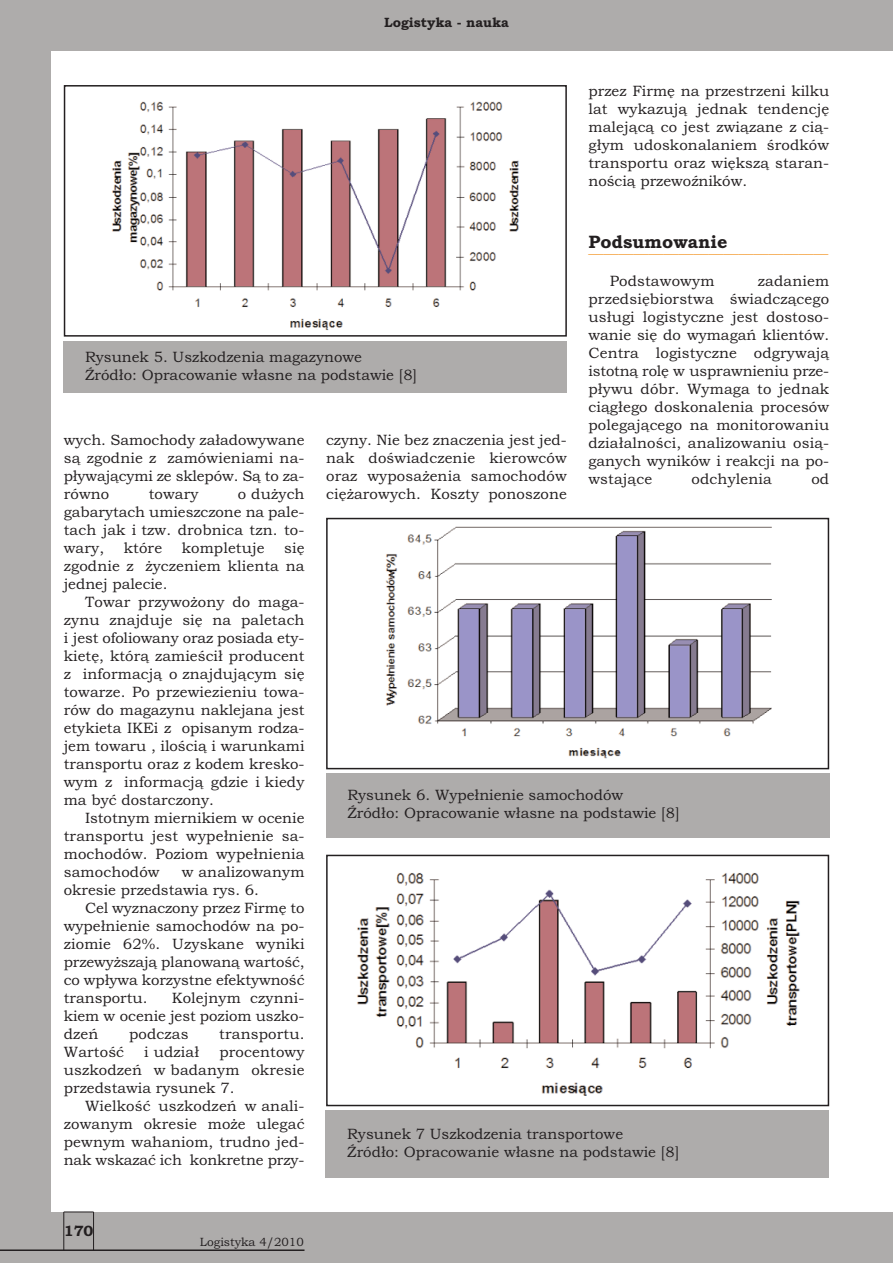
<style>
.page{position:relative;width:893px;height:1263px;background:#aeacab}
.page>*{position:absolute;margin:0;border:0;box-sizing:border-box;transform-origin:0 0}
.t1{font:15px/18px "Bookman Old Style";color:#231f20;text-align:justify}
.t2{font:15px "Bookman Old Style";color:#f49f39}
.t3{font:700 15px "Bookman Old Style";color:#231f20}
.t4{font:700 13.5px "Bookman Old Style";color:#231f20}
.t5{font:12px "Bookman Old Style";color:#231f20}
</style>
<div class="page">
<div style="left:51px;top:51px;width:842px;height:1161px;background:#fff"></div>
<hr style="left:0;top:1249px;width:304px;height:2px;background:#231f20">
<hr style="left:93px;top:1212px;width:1px;height:38px;background:#231f20">
<hr style="left:64px;top:1212px;width:1px;height:38px;background:#231f20">
<hr style="left:64px;top:1212px;width:30px;height:1px;background:#231f20">
<img style="left:112px;top:101px;width:407px;height:230px">
<div style="left:64px;top:85px;width:503px;height:252px;border:2px solid #231f20"></div>
<div style="left:64px;top:341px;width:503px;height:52px;background:#aeacab"></div>
<img style="left:385px;top:526px;width:387px;height:233px">
<div style="left:326px;top:518px;width:503px;height:251px;border:2px solid #231f20"></div>
<img style="left:356px;top:873px;width:444px;height:223px">
<div style="left:326px;top:855px;width:503px;height:251px;border:2px solid #231f20"></div>
<div style="left:326px;top:773px;width:503px;height:65px;background:#aeacab"></div>
<div style="left:326px;top:1110px;width:503px;height:68px;background:#aeacab"></div>
<p class="t4" style="left:384px;top:14px;width:126px">Logistyka - nauka</p>
<p class="t1" style="left:588px;top:82px;width:242px">przez Firmę na przestrzeni kilku lat wykazują jednak tendencję malejącą co jest związane z cią&shy;głym udoskonalaniem środków transportu oraz większą staran&shy;nością przewoźników.</p>
<p class="t2" style="left:588px;top:239px;width:242px"><sup>P</sup>__<sup>o</sup>__<sup>d</sup>_<sup>s</sup>_<sup>u</sup>__<sup>m</sup>__<sup>o</sup>__<sup>w</sup>__<sup>a</sup>_<sup>n</sup>__<sup>i</sup>_<sup>e</sup>______________</p>
<p class="t1" style="left:610px;top:272px;width:106px">Podstawowym</p>
<p class="t1" style="left:588px;top:272px;width:242px;text-indent:169px">zadaniem przedsiębiorstwa świadczącego usługi logistyczne jest dostoso&shy;wanie się do wymagań klientów.<br>Centra logistyczne odgrywają istotną rolę w usprawnieniu prze&shy;pływu dóbr. Wymaga to jednak ciągłego doskonalenia procesów polegającego na monitorowaniu działalności, analizowaniu osią&shy;ganych wyników i reakcji na po&shy;wstające</p>
<p class="t1" style="left:85px;top:347px;width:334px">Rysunek 5. Uszkodzenia magazynowe<br>Źródło: Opracowanie własne na podstawie [8]</p>
<p class="t1" style="left:64px;top:431px;width:242px">wych. Samochody załadowywane są zgodnie z zamówieniami na&shy;pływającymi ze sklepów. Są to za&shy;równo</p>
<p class="t1" style="left:326px;top:431px;width:242px">czyny. Nie bez znaczenia jest jed&shy;nak doświadczenie kierowców oraz wyposażenia samochodów ciężarowych. Koszty ponoszone</p>
<p class="t1" style="left:692px;top:470px;width:82px">odchylenia</p>
<p class="t1" style="left:811px;top:470px;width:19px">od</p>
<p class="t1" style="left:64px;top:485px;width:242px;text-indent:174px">o dużych gabarytach umieszczone na pale&shy;tach jak i tzw. drobnica tzn. to&shy;wary,</p>
<p class="t1" style="left:149px;top:485px;width:51px">towary</p>
<p class="t1" style="left:124px;top:539px;width:40px">które</p>
<p class="t1" style="left:182px;top:539px;width:84px">kompletuje</p>
<p class="t1" style="left:64px;top:539px;width:242px;text-indent:220px">się zgodnie z życzeniem klienta na jednej palecie.</p>
<p class="t1" style="left:64px;top:593px;width:242px;text-indent:21px">Towar przywożony do maga&shy;zynu znajduje się na paletach i jest ofoliowany oraz posiada ety&shy;kietę, którą zamieścił producent z informacją o znajdującym się towarze. Po przewiezieniu towa&shy;rów do magazynu naklejana jest etykieta IKEi z opisanym rodza&shy;jem towaru , ilością i warunkami transportu oraz z kodem kresko&shy;wym z informacją gdzie i kiedy ma być dostarczony.</p>
<p class="t1" style="left:64px;top:809px;width:242px;text-indent:21px">Istotnym miernikiem w ocenie transportu jest wypełnienie sa&shy;mochodów. Poziom wypełnienia samochodów</p>
<p class="t1" style="left:347px;top:786px;width:334px">Rysunek 6. Wypełnienie samochodów<br>Źródło: Opracowanie własne na podstawie [8]</p>
<p class="t1" style="left:64px;top:863px;width:242px;text-indent:118px">w analizowanym okresie przedstawia rys. 6.</p>
<p class="t1" style="left:64px;top:899px;width:242px;text-indent:21px">Cel wyznaczony przez Firmę to wypełnienie samochodów na po&shy;ziomie 62%. Uzyskane wyniki przewyższają planowaną wartość, co wpływa korzystne efektywność transportu.</p>
<p class="t1" style="left:64px;top:989px;width:242px;text-indent:108px">Kolejnym czynni&shy;kiem w ocenie jest poziom uszko&shy;dzeń</p>
<p class="t1" style="left:129px;top:1025px;width:61px">podczas</p>
<p class="t1" style="left:219px;top:1025px;width:87px">transportu.</p>
<p class="t1" style="left:64px;top:1043px;width:62px">Wartość</p>
<p class="t1" style="left:144px;top:1043px;width:56px">i udział</p>
<p class="t1" style="left:64px;top:1043px;width:242px;text-indent:156px">procentowy uszkodzeń w badanym okresie przedstawia rysunek 7.</p>
<p class="t1" style="left:64px;top:1097px;width:242px;text-indent:21px">Wielkość uszkodzeń w anali&shy;zowanym okresie może ulegać pewnym wahaniom, trudno jed&shy;nak wskazać ich konkretne przy-</p>
<p class="t3" style="left:64px;top:1222px;width:31px">170</p>
<p class="t5" style="left:200px;top:1234px;width:105px">Logistyka 4/2010</p>
<p class="t1" style="left:347px;top:1125px;width:334px">Rysunek 7 Uszkodzenia transportowe<br>Źródło: Opracowanie własne na podstawie [8]</p>
</div>
